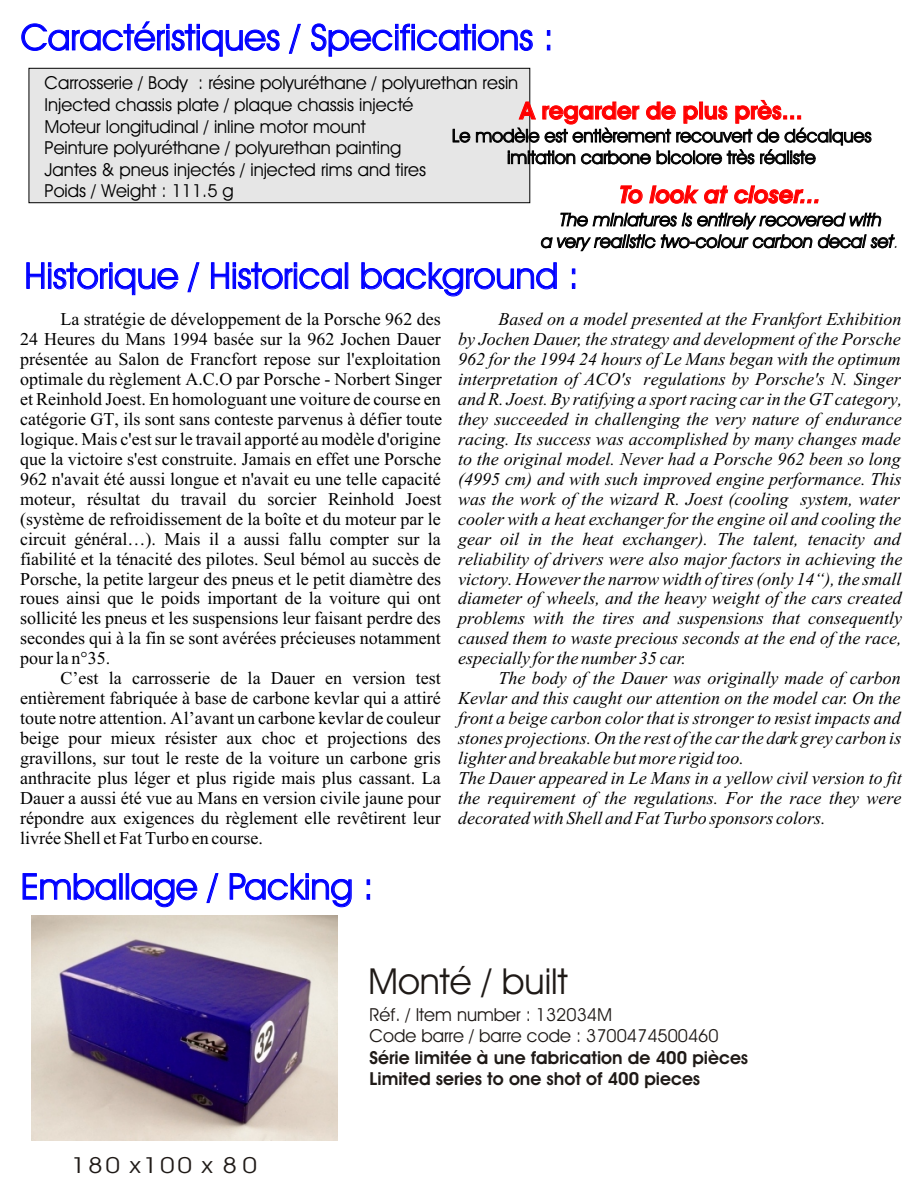
<style>
.page{position:relative;width:918px;height:1188px;background:#fff}
.page>*{position:absolute;margin:0;border:0;box-sizing:border-box;transform-origin:0 0}
.t1{font:36px "Avant Garde Bk BT";color:#00f}
.t2{font:36px "Avant Garde Bk BT";color:#1f1a17}
.t3{font:700 24px "Avant Garde Bk BT";color:#f00}
.t4{font:italic 700 24px "Avant Garde Bk BT";color:#f00}
.t5{font:22.2px "Avant Garde Bk BT";letter-spacing:.095em;color:#1f1a17;scale:1.17 1}
.t6{font:italic 18px/20px "Times New Roman";color:#000}
.t7{font:18px/20px "Times New Roman";color:#000;text-align:justify}
.t8{font:18px/21.6px "Avant Garde Bk BT";color:#000}
.t9{font:italic 18px "Avant Garde Bk BT";color:#000}
.t10{font:700 18px/21.5px "Avant Garde Bk BT";color:#1f1a17}
.t11{font:18px/21.6px "Avant Garde Bk BT";color:#1f1a17}
.s1{color:#1f1a17}
</style>
<div class="page">
<img style="left:32px;top:915px;width:305px;height:225px">
<div style="left:29px;top:68px;width:501px;height:135px;background:#e6e6e6;border:1px solid #000"></div>
<h1 class="t1" style="left:21px;top:23px;width:535px">Caractéristiques / Specifications :</h1>
<p class="t8" style="left:45px;top:74px;width:475px">Carrosserie / Body : résine polyuréthane / polyurethan resin Injected chassis plate / plaque chassis injecté<br>Moteur longitudinal / inline motor mount<br>Peinture polyuréthane / polyurethan painting<br>Jantes &amp; pneus injectés / injected rims and tires<br>Poids / Weight : 111.5 g</p>
<h2 class="t3" style="left:520px;top:101px;width:284px">A regarder de plus près...</h2>
<p class="t8" style="left:452px;top:127px;width:421px;text-align:center">Le modèle est entièrement recouvert de décalques imitation carbone bicolore très réaliste</p>
<h2 class="t4" style="left:620px;top:185px;width:203px">To look at closer...</h2>
<p class="t9" style="left:560px;top:212px;width:323px">The miniatures is entirely recovered with</p>
<p class="t9" style="left:541px;top:234px;width:360px">a very realistic two-colour carbon decal set<span class="s1">.</span></p>
<h1 class="t1" style="left:24px;top:261px;width:556px">Historique / Historical background :</h1>
<p class="t7" style="left:20px;top:311px;width:424px;text-indent:40px">La stratégie de développement de la Porsche 962 des 24 Heures du Mans 1994 basée sur la 962 Jochen Dauer présentée au Salon de Francfort repose sur l'exploitation optimale du règlement A.C.O par Porsche - Norbert Singer et Reinhold Joest. En homologuant une voiture de course en catégorie GT, ils sont sans conteste parvenus à défier toute logique. Mais c'est sur le travail apporté au modèle d'origine que la victoire s'est construite. Jamais en effet une Porsche 962 n'avait été aussi longue et n'avait eu une telle capacité moteur, résultat du travail du sorcier Reinhold Joest (système de refroidissement de la boîte et du moteur par le circuit général…). Mais il a aussi fallu compter sur la fiabilité et la ténacité des pilotes. Seul bémol au succès de Porsche, la petite largeur des pneus et le petit diamètre des roues ainsi que le poids important de la voiture qui ont sollicité les pneus et les suspensions leur faisant perdre des secondes qui à la fin se sont avérées précieuses notamment pour la n°35.</p>
<p class="t7" style="left:20px;top:670px;width:422px;text-indent:40px">C’est la carrosserie de la Dauer en version test entièrement fabriquée à base de carbone kevlar qui a attiré toute notre attention. A l’avant un carbone kevlar de couleur beige pour mieux résister aux choc et projections des gravillons, sur tout le reste de la voiture un carbone gris anthracite plus léger et plus rigide mais plus cassant. La Dauer a aussi été vue au Mans en version civile jaune pour répondre aux exigences du règlement elle revêtirent leur livrée Shell et Fat Turbo en course.</p>
<h1 class="t1" style="left:21px;top:872px;width:354px">Emballage / Packing :</h1>
<p class="t6" style="left:458px;top:311px;width:446px;text-indent:40px">Based on a model presented at the Frankfort Exhibition by Jochen Dauer, the strategy and development of the Porsche 962 for the 1994 24 hours of Le Mans began with the optimum interpretation of ACO's regulations by Porsche's N. Singer and R. Joest. By ratifying a sport racing car in the GT category, they succeeded in challenging the very nature of endurance racing. Its success was accomplished by many changes made to the original model. Never had a Porsche 962 been so long (4995 cm) and with such improved engine performance. This was the work of the wizard R. Joest (cooling system, water cooler with a heat exchanger for the engine oil and cooling the gear oil in the heat exchanger). The talent, tenacity and reliability of drivers were also major factors in achieving the victory. However the narrow width of tires (only 14“), the small diameter of wheels, and the heavy weight of the cars created problems with the tires and suspensions that consequently caused them to waste precious seconds at the end of the race, especially for the number 35 car.</p>
<p class="t6" style="left:458px;top:670px;width:445px;text-indent:41px">The body of the Dauer was originally made of carbon Kevlar and this caught our attention on the model car. On the front a beige carbon color that is stronger to resist impacts and stones projections. On the rest of the car the dark grey carbon is lighter and breakable but more rigid too.<br>The Dauer appeared in Le Mans in a yellow civil version to fit the requirement of the regulations. For the race they were decorated with Shell and Fat Turbo sponsors colors.</p>
<h1 class="t2" style="left:368px;top:967px;width:201px">Monté / built</h1>
<p class="t5" style="left:71px;top:1156px;width:160px">180 x100 x 80</p>
<p class="t11" style="left:370px;top:1005px;width:351px">Réf. / Item number : 132034M<br>Code barre / barre code : 3700474500460</p>
<p class="t10" style="left:370px;top:1048px;width:380px">Série limitée à une fabrication de 400 pièces<br>Limited series to one shot of 400 pieces</p>
</div>
